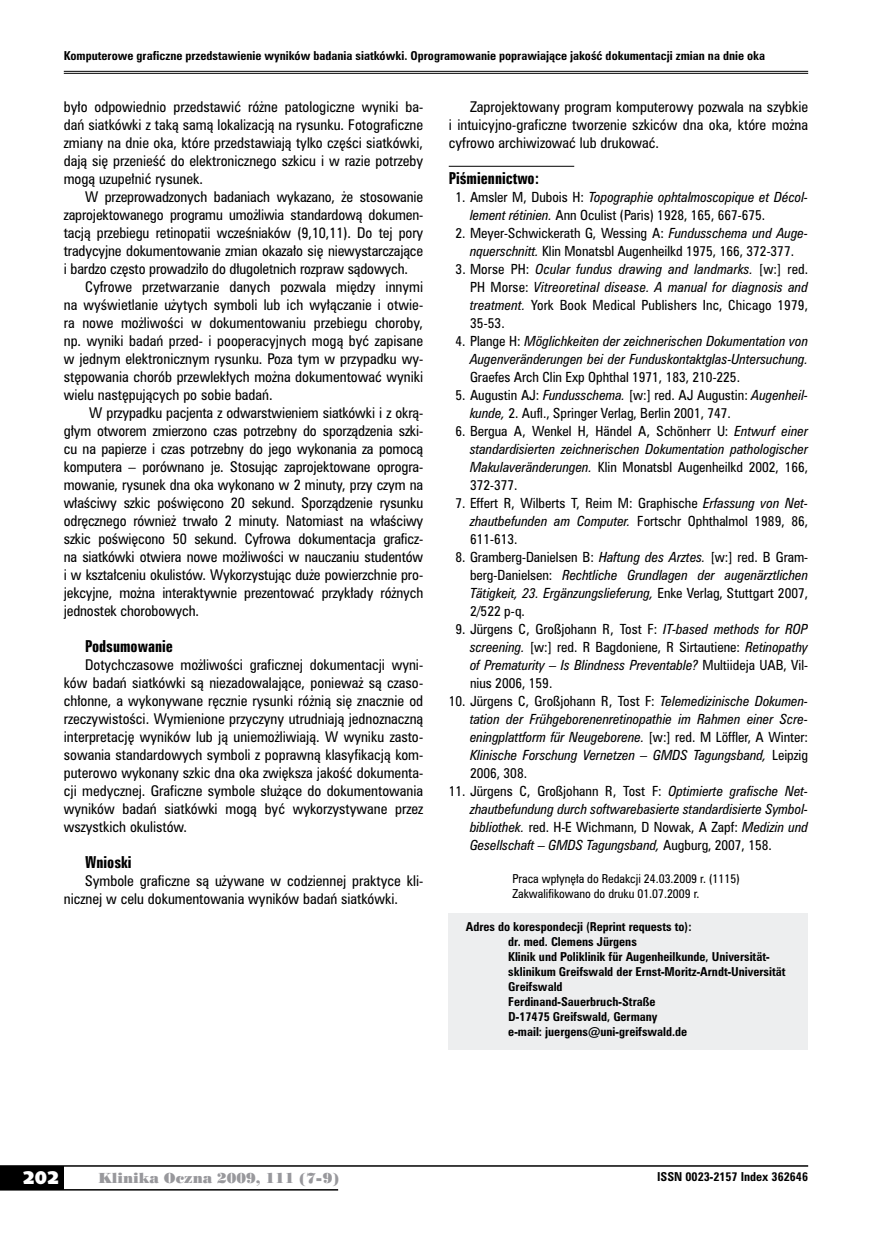
<style>
.page{position:relative;width:872px;height:1234px;background:#fff}
.page>*{position:absolute;margin:0;border:0;box-sizing:border-box;transform-origin:0 0}
.t1{font:18px "Humanst 531 U Blk PL";color:#fff}
.t2{font:15px "Zurich Bd X Cn PL";color:#000}
.t3{font:13.5px/18px "Zurich Cn PL";color:#000;text-align:justify}
.t4{font:13.5px "Poster Bodoni PL";color:#98989c}
.t5{font:italic 12.75px/18px "Zurich Cn PL";color:#000;text-align:justify}
.t6{font:12.75px/18px "Zurich Cn PL";color:#000}
.t7{font:700 11.25px/15px "Zurich Cn PL";color:#000}
.t8{font:11.25px/15px "Zurich Cn PL";color:#000}
.s1{font-style:italic}
.s2{font-style:normal}
</style>
<div class="page">
<div style="left:0;top:1165px;width:64px;height:24px;background:#000"></div>
<hr style="left:0;top:1164px;width:808px;height:2px;background:#000">
<hr style="left:0;top:1188px;width:338px;height:2px;background:#000">
<hr style="left:64px;top:71px;width:744px;height:1px;background:#000">
<hr style="left:64px;top:73px;width:744px;height:1px;background:#000">
<hr style="left:449px;top:166px;width:125px;height:1px;background:#000">
<div style="left:449px;top:913px;width:359px;height:136px;background:#edeeef"></div>
<p class="t7" style="left:64px;top:48px;width:703px">Komputerowe graficzne przedstawienie wyników badania siatkówki. Oprogramowanie poprawiające jakość dokumentacji zmian na dnie oka</p>
<p class="t3" style="left:64px;top:97px;width:361px">było odpowiednio przedstawić różne patologiczne wyniki ba&shy;dań siatkówki z taką samą lokalizacją na rysunku. Fotograficzne zmiany na dnie oka, które przedstawiają tylko części siatkówki, dają się przenieść do elektronicznego szkicu i w razie potrzeby mogą uzupełnić rysunek.</p>
<p class="t3" style="left:64px;top:187px;width:361px;text-indent:21px">W przeprowadzonych badaniach wykazano, że stosowanie zaprojektowanego programu umożliwia standardową dokumen&shy;tacją przebiegu retinopatii wcześniaków (9,10,11). Do tej pory tradycyjne dokumentowanie zmian okazało się niewystarczające i bardzo często prowadziło do długoletnich rozpraw sądowych.</p>
<p class="t3" style="left:64px;top:277px;width:361px;text-indent:21px">Cyfrowe przetwarzanie danych pozwala między innymi na wyświetlanie użytych symboli lub ich wyłączanie i otwie&shy;ra nowe możliwości w dokumentowaniu przebiegu choroby, np. wyniki badań przed- i pooperacyjnych mogą być zapisane w jednym elektronicznym rysunku. Poza tym w przypadku wy&shy;stępowania chorób przewlekłych można dokumentować wyniki wielu następujących po sobie badań.</p>
<p class="t3" style="left:64px;top:403px;width:361px;text-indent:25px">W przypadku pacjenta z odwarstwieniem siatkówki i z okrą&shy;głym otworem zmierzono czas potrzebny do sporządzenia szki&shy;cu na papierze i czas potrzebny do jego wykonania za pomocą komputera – porównano je. Stosując zaprojektowane oprogra&shy;mowanie, rysunek dna oka wykonano w 2 minuty, przy czym na właściwy szkic poświęcono 20 sekund. Sporządzenie rysunku odręcznego również trwało 2 minuty. Natomiast na właściwy szkic poświęcono 50 sekund. Cyfrowa dokumentacja graficz&shy;na siatkówki otwiera nowe możliwości w nauczaniu studentów i w kształceniu okulistów. Wykorzystując duże powierzchnie pro&shy;jekcyjne, można interaktywnie prezentować przykłady różnych jednostek chorobowych.</p>
<p class="t2" style="left:85px;top:636px;width:89px">Podsumowanie</p>
<p class="t3" style="left:64px;top:655px;width:361px;text-indent:21px">Dotychczasowe możliwości graficznej dokumentacji wyni&shy;ków badań siatkówki są niezadowalające, ponieważ są czaso&shy;chłonne, a wykonywane ręcznie rysunki różnią się znacznie od rzeczywistości. Wymienione przyczyny utrudniają jednoznaczną interpretację wyników lub ją uniemożliwiają. W wyniku zasto&shy;sowania standardowych symboli z poprawną klasyfikacją kom&shy;puterowo wykonany szkic dna oka zwiększa jakość dokumenta&shy;cji medycznej. Graficzne symbole służące do dokumentowania wyników badań siatkówki mogą być wykorzystywane przez wszystkich okulistów.</p>
<p class="t2" style="left:85px;top:852px;width:48px">Wnioski</p>
<p class="t3" style="left:64px;top:871px;width:361px;text-indent:21px">Symbole graficzne są używane w codziennej praktyce kli&shy;nicznej w celu dokumentowania wyników badań siatkówki.</p>
<p class="t3" style="left:449px;top:97px;width:361px;text-indent:21px">Zaprojektowany program komputerowy pozwala na szybkie i intuicyjno-graficzne tworzenie szkiców dna oka, które można cyfrowo archiwizować lub drukować.</p>
<p class="t2" style="left:449px;top:168px;width:92px">Piśmiennictwo:</p>
<p class="t6" style="left:470px;top:187px;width:340px;text-indent:-15px">1. Amsler M, Dubois H: <span class="s1">Topographie ophtalmoscopique et Décol&shy;lement rétinien.</span> Ann Oculist (Paris) 1928, 165, 667-675.</p>
<p class="t6" style="left:455px;top:223px;width:354px;text-align:center">2. Meyer-Schwickerath G, Wessing A: <span class="s1">Fundusschema und Auge&shy;nquerschnitt.</span> Klin Monatsbl Augenheilkd 1975, 166, 372-377.</p>
<p class="t5" style="left:470px;top:259px;width:340px;text-indent:-14px"><span class="s2">3. Morse PH:</span> Ocular fundus drawing and landmarks. <span class="s2">[w:] red.<br>PH Morse:</span> Vitreoretinal disease. A manual for diagnosis and treatment. <span class="s2">York Book Medical Publishers Inc, Chicago 1979, 35-53.</span></p>
<p class="t5" style="left:455px;top:331px;width:354px;text-align:right"><span class="s2">4. Plange H:</span> Möglichkeiten der zeichnerischen Dokumentation von<br>Augenveränderungen bei der Funduskontaktglas-Untersuchung.</p>
<p class="t6" style="left:470px;top:367px;width:271px">Graefes Arch Clin Exp Ophthal 1971, 183, 210-225.</p>
<p class="t6" style="left:470px;top:385px;width:340px;text-indent:-15px">5. Augustin AJ: <span class="s1">Fundusschema.</span> [w:] red. AJ Augustin: <span class="s1">Augenheil&shy;kunde,</span> 2. Aufl., Springer Verlag, Berlin 2001, 747.</p>
<p class="t5" style="left:470px;top:421px;width:340px;text-indent:-15px"><span class="s2">6. Bergua A, Wenkel H, Händel A, Schönherr U:</span> Entwurf einer standardisierten zeichnerischen Dokumentation pathologischer Makulaveränderungen. <span class="s2">Klin Monatsbl Augenheilkd 2002, 166, 372-377.</span></p>
<p class="t6" style="left:470px;top:494px;width:340px;text-align:justify;text-indent:-15px">7. Effert R, Wilberts T, Reim M: Graphische <span class="s1">Erfassung von Net&shy;zhautbefunden am Computer.</span> Fortschr Ophthalmol 1989, 86, 611-613.</p>
<p class="t5" style="left:470px;top:548px;width:340px;text-indent:-15px"><span class="s2">8. Gramberg-Danielsen B:</span> Haftung des Arztes. <span class="s2">[w:] red. B Gram&shy;berg-Danielsen:</span> Rechtliche Grundlagen der augenärztlichen Tätigkeit, 23. Ergänzungslieferung, <span class="s2">Enke Verlag, Stuttgart 2007, 2/522 p-q.</span></p>
<p class="t6" style="left:470px;top:620px;width:340px;text-align:justify;text-indent:-15px">9. Jürgens C, Großjohann R, Tost F: <span class="s1">IT-based methods for ROP screening.</span> [w:] red. R Bagdoniene, R Sirtautiene: <span class="s1">Retinopathy of Prematurity – Is Blindness Preventable?</span> Multiideja UAB, Vil&shy;nius 2006, 159.</p>
<p class="t5" style="left:470px;top:692px;width:340px;text-indent:-21px"><span class="s2">10. Jürgens C, Großjohann R, Tost F:</span> Telemedizinische Dokumen&shy;tation der Frühgeborenenretinopathie im Rahmen einer Scre&shy;eningplattform für Neugeborene. <span class="s2">[w:] red. M Löffler, A Winter:<br></span>Klinische Forschung Vernetzen – GMDS Tagungsband, <span class="s2">Leipzig 2006, 308.</span></p>
<p class="t5" style="left:470px;top:782px;width:340px;text-indent:-21px"><span class="s2">11. Jürgens C, Großjohann R, Tost F:</span> Optimierte grafische Net&shy;zhautbefundung durch softwarebasierte standardisierte Symbol&shy;bibliothek. <span class="s2">red. H-E Wichmann, D Nowak, A Zapf:</span> Medizin und Gesellschaft – GMDS Tagungsband, <span class="s2">Augburg, 2007, 158.</span></p>
<p class="t8" style="left:512px;top:871px;width:229px">Praca wpłynęła do Redakcji 24.03.2009 r. (1115)<br>Zakwalifikowano do druku 01.07.2009 r.</p>
<p class="t7" style="left:508px;top:918px;width:279px;text-indent:-43px">Adres do korespondecji (Reprint requests to):<br>dr. med. Clemens Jürgens<br>Klinik und Poliklinik für Augenheilkunde, Universität&shy;sklinikum Greifswald der Ernst-Moritz-Arndt-Universität Greifswald<br>Ferdinand-Sauerbruch-Straße<br>D-17475 Greifswald, Germany<br>e-mail: juergens@uni-greifswald.de</p>
<h1 class="t1" style="left:23px;top:1165px;width:38px">202</h1>
<p class="t4" style="left:99px;top:1168px;width:242px">Klinika Oczna 2009, 111 (7-9)</p>
<p class="t7" style="left:657px;top:1168px;width:152px">ISSN 0023-2157 Index 362646</p>
</div>
